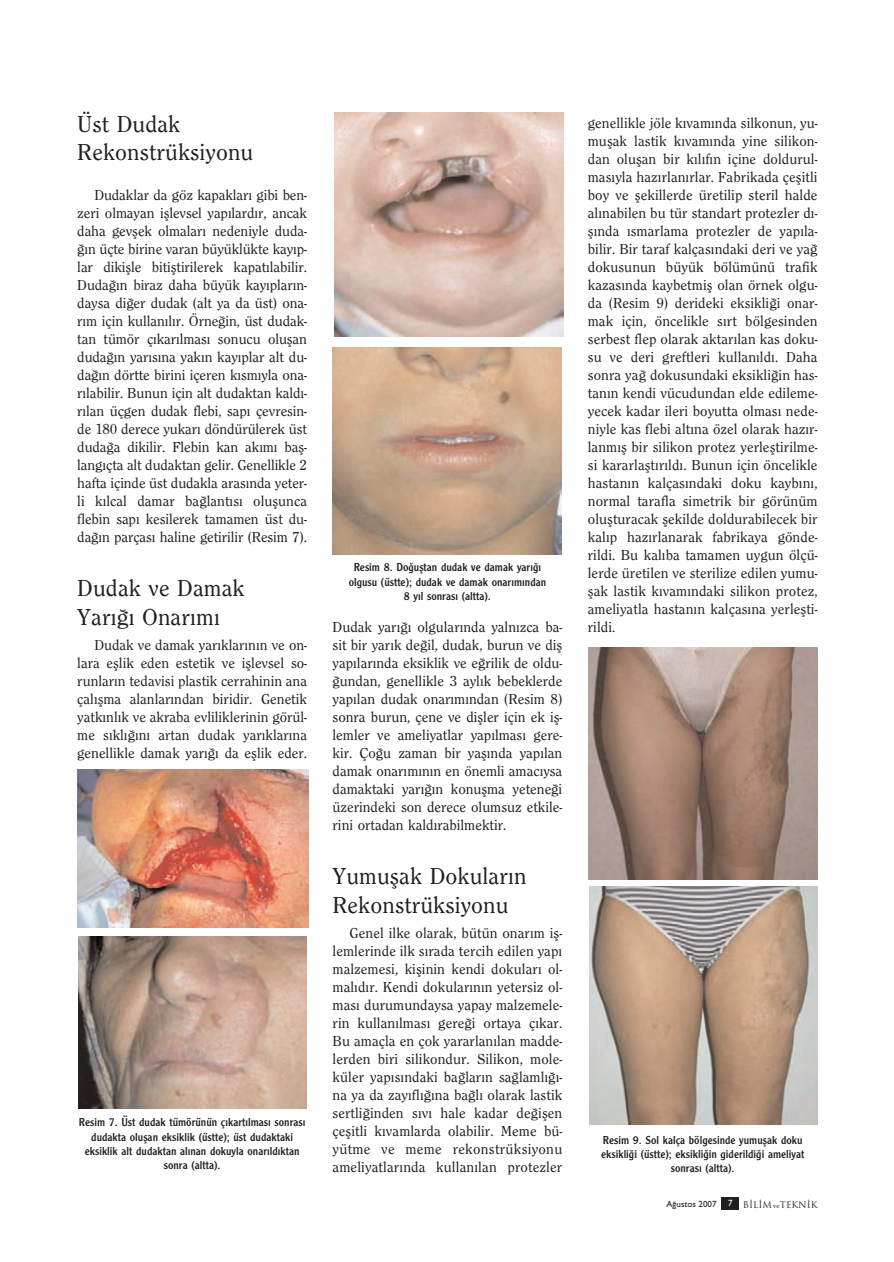
<style>
.page{position:relative;width:894px;height:1262px;background:#fff}
.page>*{position:absolute;margin:0;border:0;box-sizing:border-box;transform-origin:0 0}
.t1{font:500 24px/28.8px "Clearface";letter-spacing:.005em;color:#231f20}
.t2{font:500 15px/18px "Clearface";color:#231f20;text-align:justify}
.t3{font:12px/14.4px "Clearface Gothic";color:#231f20;text-align:center}
.t4{font:9px "Trajan Plain";color:#231f20}
.t5{font:500 9px "Gill Sans";color:#231f20}
.s1{font-family:"Bookman Old Style";font-size:6px}
</style>
<div class="page">
<div style="left:721px;top:1197px;width:17px;height:12px;background:#231f20"></div>
<img style="left:77px;top:769px;width:231px;height:159px">
<img style="left:334px;top:112px;width:229px;height:225px">
<img style="left:588px;top:647px;width:229px;height:232px">
<img style="left:589px;top:886px;width:228px;height:238px">
<img style="left:332px;top:347px;width:229px;height:208px">
<img style="left:78px;top:937px;width:228px;height:172px">
<h1 class="t1" style="left:77px;top:109px;width:177px">Üst Dudak<br>Rekonstrüksiyonu</h1>
<p class="t2" style="left:77px;top:186px;width:231px;text-indent:17px">Dudaklar da göz kapaklar› gibi ben&shy;zeri olmayan ifllevsel yap›lard›r, ancak daha gevflek olmalar› nedeniyle duda-¤›n üçte birine varan büyüklükte kay›p&shy;lar dikiflle bitifltirilerek kapat›labilir.<br>Duda¤›n biraz daha büyük kay›plar›n&shy;daysa di¤er dudak (alt ya da üst) ona&shy;r›m için kullan›l›r. Örne¤in, üst dudak&shy;tan tümör ç›kar›lmas› sonucu oluflan duda¤›n yar›s›na yak›n kay›plar alt du&shy;da¤›n dörtte birini içeren k›sm›yla ona&shy;r›labilir. Bunun için alt dudaktan kald›- r›lan üçgen dudak flebi, sap› çevresin&shy;de 180 derece yukar› döndürülerek üst duda¤a dikilir. Flebin kan ak›m› bafl&shy;lang›çta alt dudaktan gelir. Genellikle 2 hafta içinde üst dudakla aras›nda yeter&shy;li k›lcal damar ba¤lant›s› oluflunca flebin sap› kesilerek tamamen üst du&shy;da¤›n parças› haline getirilir (Resim 7).</p>
<h1 class="t1" style="left:77px;top:573px;width:169px">Dudak ve Damak<br>Yar›¤› Onar›m›</h1>
<p class="t2" style="left:77px;top:636px;width:231px;text-indent:17px">Dudak ve damak yar›klar›n›n ve on&shy;lara efllik eden estetik ve ifllevsel so&shy;runlar›n tedavisi plastik cerrahinin ana çal›flma alanlar›ndan biridir. Genetik yatk›nl›k ve akraba evliliklerinin görül&shy;me s›kl›¤›n› artan dudak yar›klar›na genellikle damak yar›¤› da efllik eder.</p>
<p class="t3" style="left:79px;top:1115px;width:228px">Resim 7. Üst dudak tümörünün ç›kart›lmas› sonras› dudakta oluflan eksiklik (üstte); üst dudaktaki eksiklik alt dudaktan al›nan dokuyla onar›ld›ktan sonra (altta).</p>
<p class="t3" style="left:348px;top:560px;width:199px">Resim 8. Do¤ufltan dudak ve damak yar›¤› olgusu (üstte); dudak ve damak onar›m›ndan<br>8 y›l sonras› (altta).</p>
<p class="t2" style="left:332px;top:618px;width:231px">Dudak yar›¤› olgular›nda yaln›zca ba&shy;sit bir yar›k de¤il, dudak, burun ve difl yap›lar›nda eksiklik ve e¤rilik de oldu-¤undan, genellikle 3 ayl›k bebeklerde yap›lan dudak onar›m›ndan (Resim 8) sonra burun, çene ve difller için ek ifl&shy;lemler ve ameliyatlar yap›lmas› gere&shy;kir. Ço¤u zaman bir yafl›nda yap›lan damak onar›m›n›n en önemli amac›ysa damaktaki yar›¤›n konuflma yetene¤i üzerindeki son derece olumsuz etkile&shy;rini ortadan kald›rabilmektir.</p>
<h1 class="t1" style="left:332px;top:861px;width:196px">Yumuflak Dokular›n<br>Rekonstrüksiyonu</h1>
<p class="t2" style="left:332px;top:924px;width:231px;text-indent:17px">Genel ilke olarak, bütün onar›m ifl&shy;lemlerinde ilk s›rada tercih edilen yap› malzemesi, kiflinin kendi dokular› ol&shy;mal›d›r. Kendi dokular›n›n yetersiz ol&shy;mas› durumundaysa yapay malzemele&shy;rin kullan›lmas› gere¤i ortaya ç›kar.<br>Bu amaçla en çok yararlan›lan madde&shy;lerden biri silikondur. Silikon, mole&shy;küler yap›s›ndaki ba¤lar›n sa¤laml›¤›- na ya da zay›fl›¤›na ba¤l› olarak lastik sertli¤inden s›v› hale kadar de¤iflen çeflitli k›vamlarda olabilir. Meme bü&shy;yütme ve meme rekonstrüksiyonu ameliyatlar›nda kullan›lan protezler</p>
<p class="t2" style="left:588px;top:114px;width:231px">genellikle jöle k›vam›nda silkonun, yu&shy;muflak lastik k›vam›nda yine silikon&shy;dan oluflan bir k›l›f›n içine doldurul&shy;mas›yla haz›rlan›rlar. Fabrikada çeflitli boy ve flekillerde üretilip steril halde al›nabilen bu tür standart protezler d›- fl›nda ›smarlama protezler de yap›la&shy;bilir. Bir taraf kalças›ndaki deri ve ya¤ dokusunun büyük bölümünü trafik kazas›nda kaybetmifl olan örnek olgu&shy;da (Resim 9) derideki eksikli¤i onar&shy;mak için, öncelikle s›rt bölgesinden serbest flep olarak aktar›lan kas doku&shy;su ve deri greftleri kullan›ld›. Daha sonra ya¤ dokusundaki eksikli¤in has&shy;tan›n kendi vücudundan elde edileme&shy;yecek kadar ileri boyutta olmas› nede&shy;niyle kas flebi alt›na özel olarak haz›r&shy;lanm›fl bir silikon protez yerlefltirilme&shy;si kararlaflt›r›ld›. Bunun için öncelikle hastan›n kalças›ndaki doku kayb›n›, normal tarafla simetrik bir görünüm oluflturacak flekilde doldurabilecek bir kal›p haz›rlanarak fabrikaya gönde&shy;rildi. Bu kal›ba tamamen uygun ölçü&shy;lerde üretilen ve sterilize edilen yumu&shy;flak lastik k›vam›ndaki silikon protez, ameliyatla hastan›n kalças›na yerleflti&shy;rildi.</p>
<p class="t3" style="left:601px;top:1132px;width:205px">Resim 9. Sol kalça bölgesinde yumuflak doku eksikli¤i (üstte); eksikli¤in giderildi¤i ameliyat sonras› (altta).</p>
<p class="t5" style="left:666px;top:1199px;width:51px">A¤ustos 2007</p>
<p class="t4" style="left:728px;top:1199px;width:91px"><sup>7</sup> B‹L‹M <span class="s1">ve</span>TEKN‹K</p>
</div>
